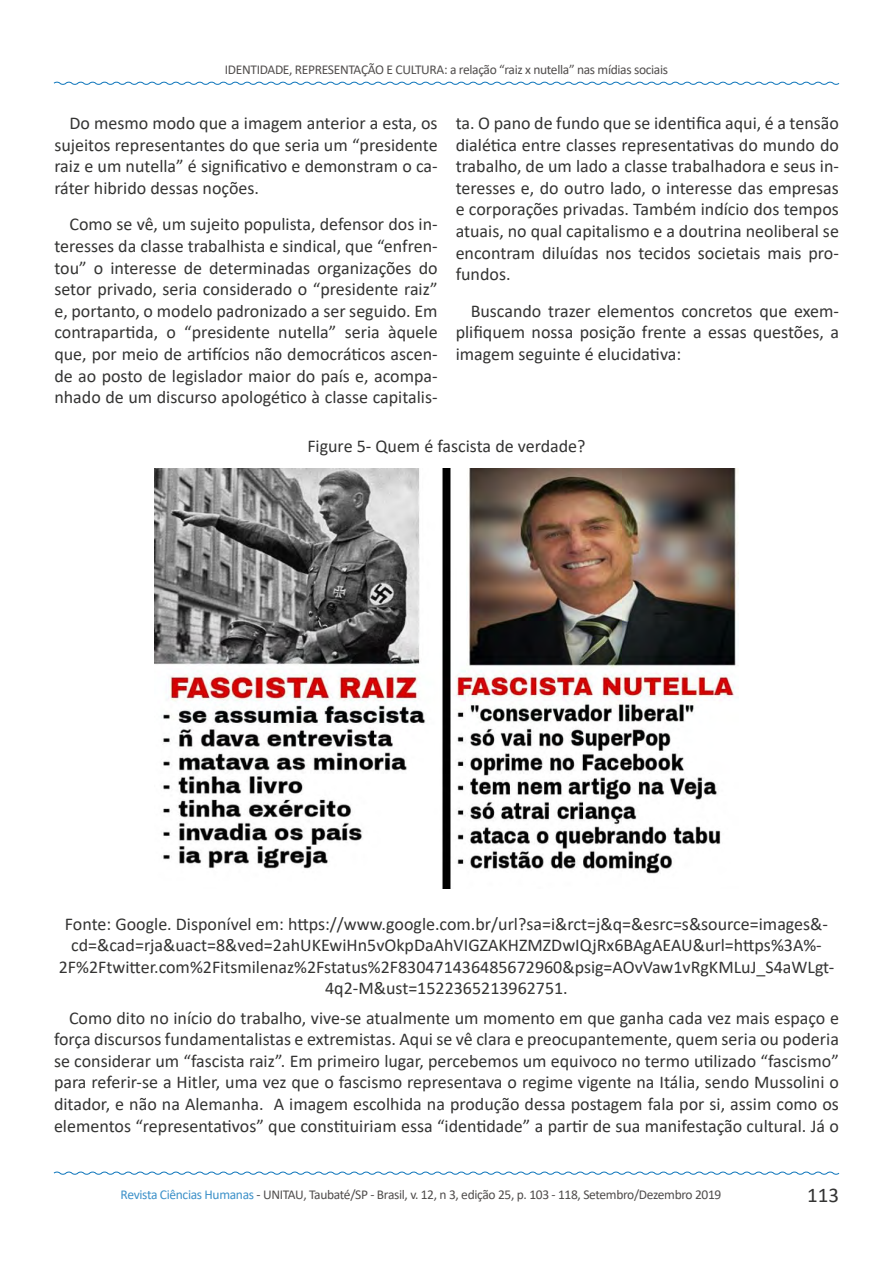
<style>
.page{position:relative;width:893px;height:1263px;background:#fff}
.page>*{position:absolute;margin:0;border:0;box-sizing:border-box;transform-origin:0 0}
.t1{font:21px "Calibri";color:#343433}
.t2{font:18px/21.6px "Calibri";color:#343433;text-align:justify}
.t3{font:13.5px "Calibri";letter-spacing:-.025em;color:#504d4c}
.s1{color:#3d91c9}
</style>
<div class="page">
<svg style="left:53px;top:81px;width:787px;height:4px"></svg>
<svg style="left:53px;top:1171px;width:787px;height:4px"></svg>
<img style="left:155px;top:468px;width:583px;height:420px">
<p class="t3" style="left:225px;top:60px;width:445px">IDENTIDADE, REPRESENTAÇÃO E CULTURA: a relação “raiz x nutella” nas mídias sociais</p>
<p class="t2" style="left:54px;top:112px;width:385px;text-indent:15px">Do mesmo modo que a imagem anterior a esta, os sujeitos representantes do que seria um “presidente raiz e um nutella” é significativo e demonstram o ca&shy;ráter hibrido dessas noções.</p>
<p class="t2" style="left:54px;top:213px;width:385px;text-indent:15px">Como se vê, um sujeito populista, defensor dos in&shy;teresses da classe trabalhista e sindical, que “enfren&shy;tou” o interesse de determinadas organizações do setor privado, seria considerado o “presidente raiz” e, portanto, o modelo padronizado a ser seguido. Em contrapartida, o “presidente nutella” seria àquele que, por meio de artifícios não democráticos ascen&shy;de ao posto de legislador maior do país e, acompa&shy;nhado de um discurso apologético à classe capitalis-</p>
<p class="t2" style="left:456px;top:112px;width:385px">ta. O pano de fundo que se identifica aqui, é a tensão dialética entre classes representativas do mundo do trabalho, de um lado a classe trabalhadora e seus in&shy;teresses e, do outro lado, o interesse das empresas e corporações privadas. Também indício dos tempos atuais, no qual capitalismo e a doutrina neoliberal se encontram diluídas nos tecidos societais mais pro&shy;fundos.</p>
<p class="t2" style="left:456px;top:299px;width:385px;text-indent:15px">Buscando trazer elementos concretos que exem&shy;plifiquem nossa posição frente a essas questões, a imagem seguinte é elucidativa:</p>
<p class="t2" style="left:307px;top:435px;width:280px">Figure 5- Quem é fascista de verdade?</p>
<p class="t2" style="left:59px;top:912px;width:777px;text-align:center">Fonte: Google. Disponível em: https://www.google.com.br/url?sa=i&amp;rct=j&amp;q=&amp;esrc=s&amp;source=images&amp;- cd=&amp;cad=rja&amp;uact=8&amp;ved=2ahUKEwiHn5vOkpDaAhVIGZAKHZMZDwIQjRx6BAgAEAU&amp;url=https%3A%- 2F%2Ftwitter.com%2Fitsmilenaz%2Fstatus%2F830471436485672960&amp;psig=AOvVaw1vRgKMLuJ_S4aWLgt-4q2-M&amp;ust=1522365213962751.</p>
<p class="t2" style="left:54px;top:1006px;width:786px;text-indent:15px">Como dito no início do trabalho, vive-se atualmente um momento em que ganha cada vez mais espaço e força discursos fundamentalistas e extremistas. Aqui se vê clara e preocupantemente, quem seria ou poderia se considerar um “fascista raiz”. Em primeiro lugar, percebemos um equivoco no termo utilizado “fascismo” para referir-se a Hitler, uma vez que o fascismo representava o regime vigente na Itália, sendo Mussolini o ditador, e não na Alemanha. A imagem escolhida na produção dessa postagem fala por si, assim como os elementos “representativos” que constituiriam essa “identidade” a partir de sua manifestação cultural. Já o</p>
<p class="t3" style="left:121px;top:1185px;width:602px"><span class="s1">Revista Ciências Humanas</span> - UNITAU, Taubaté/SP - Brasil, v. 12, n 3, edição 25, p. 103 - 118, Setembro/Dezembro 2019</p>
<p class="t1" style="left:807px;top:1180px;width:33px">113</p>
</div>
